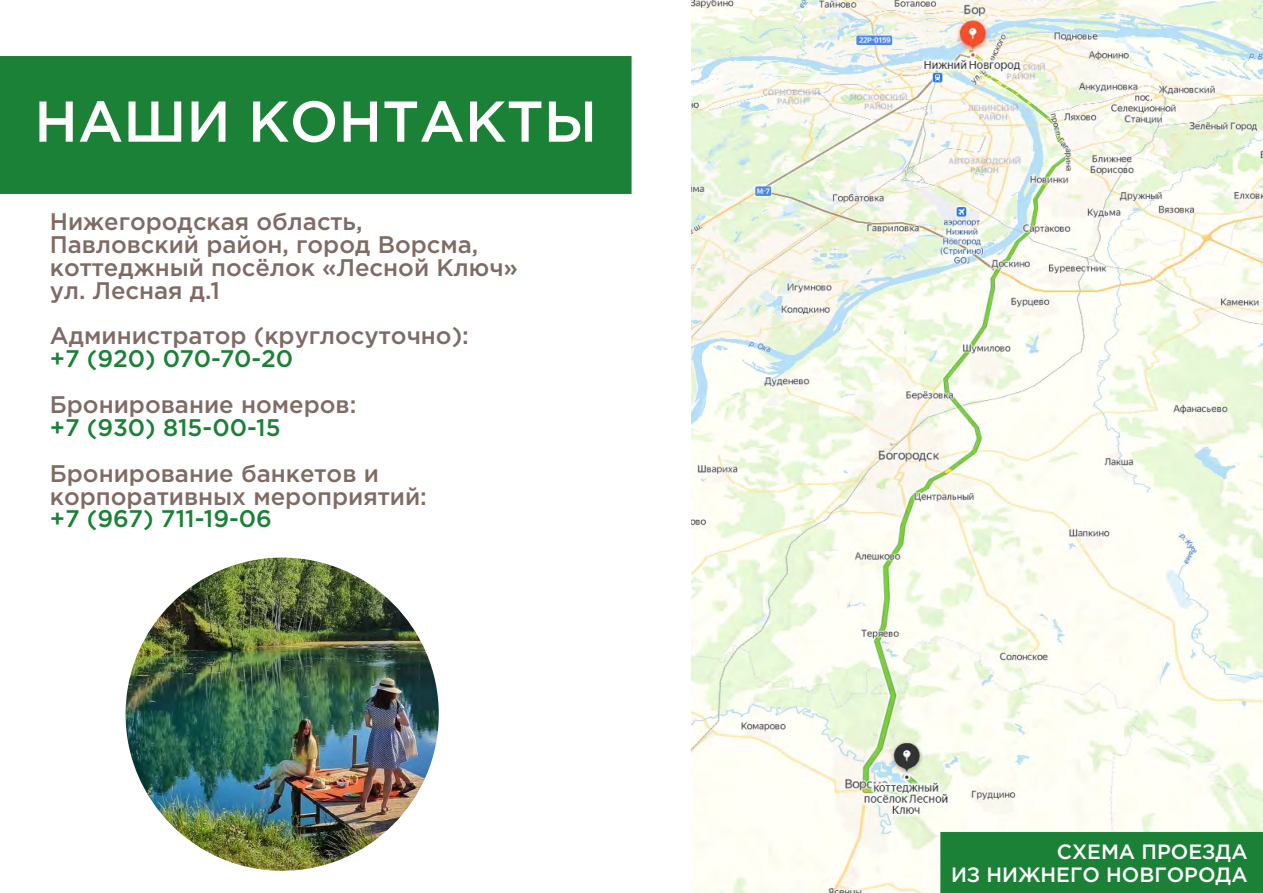
<style>
.page{position:relative;width:1263px;height:893px;background:#fff}
.page>*{position:absolute;margin:0;border:0;box-sizing:border-box;transform-origin:0 0}
.t1{font:500 57.45px "Gotham Pro";color:#fff}
.t2{font:500 24px/23px "Gotham Pro";color:#806b64}
.t3{font:500 24px "Gotham Pro";color:#1b8136}
.t4{font:500 20.7px/23.2px "Gotham Pro";color:#fff;text-align:right}
</style>
<div class="page">
<img style="left:691px;top:0;width:572px;height:893px">
<div style="left:0;top:56px;width:631px;height:138px;background:#1b8136"></div>
<img style="left:126px;top:558px;width:312px;height:313px;border-radius:50%">
<div style="left:940px;top:832px;width:323px;height:61px;background:#1b8136"></div>
<h1 class="t1" style="left:34px;top:100px;width:564px">НАШИ КОНТАКТЫ</h1>
<p class="t2" style="left:50px;top:212px;width:470px">Нижегородская область,<br>Павловский район, город Ворсма, коттеджный посёлок «Лесной Ключ» ул. Лесная д.1</p>
<p class="t2" style="left:50px;top:326px;width:421px">Администратор (круглосуточно):</p>
<p class="t3" style="left:50px;top:350px;width:245px">+7 (920) 070-70-20</p>
<p class="t2" style="left:50px;top:395px;width:308px">Бронирование номеров:</p>
<p class="t3" style="left:50px;top:418px;width:232px">+7 (930) 815-00-15</p>
<p class="t2" style="left:50px;top:463px;width:379px">Бронирование банкетов и корпоративных мероприятий:</p>
<p class="t3" style="left:50px;top:510px;width:224px">+7 (967) 711-19-06</p>
<p class="t4" style="left:951px;top:842px;width:298px">СХЕМА ПРОЕЗДА<br>ИЗ НИЖНЕГО НОВГОРОДА</p>
</div>
